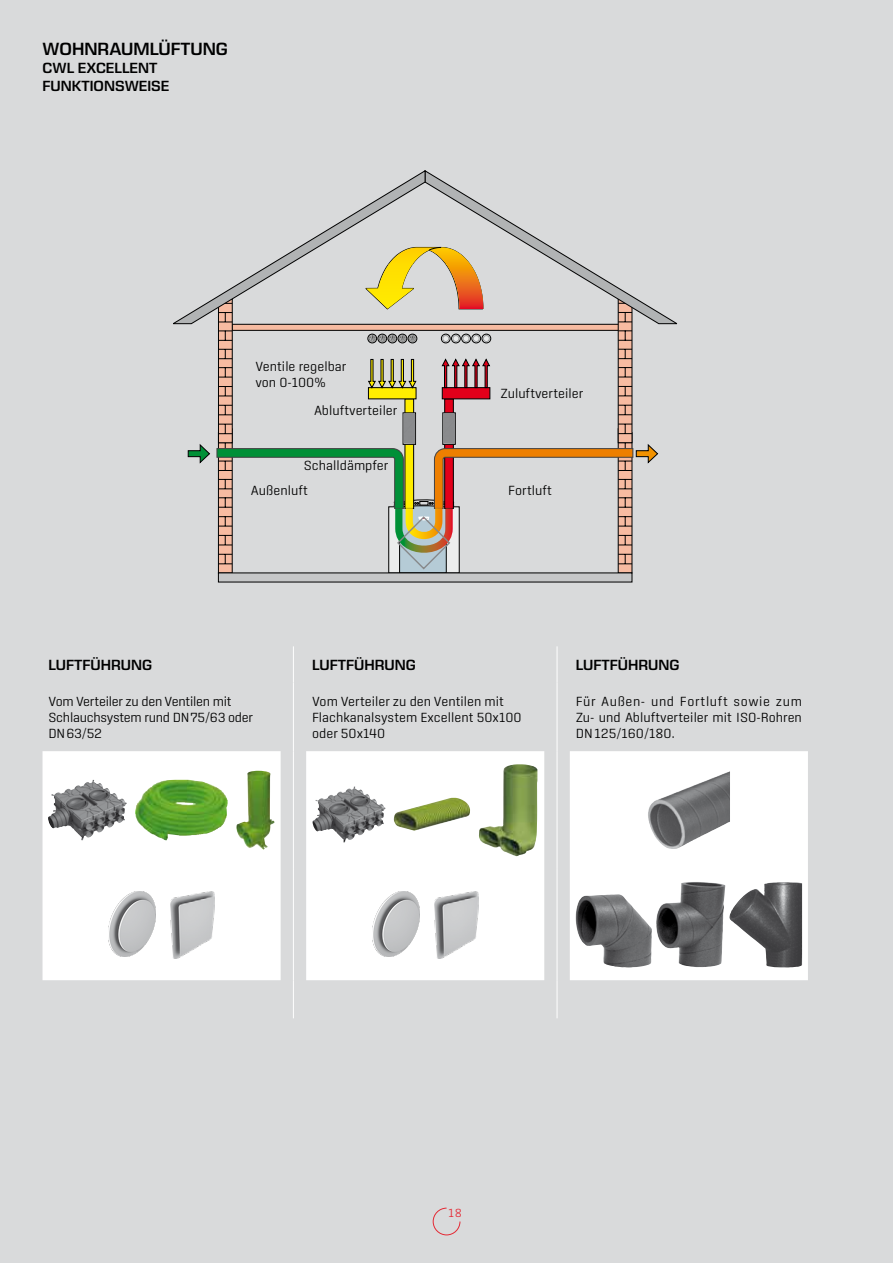
<style>
.page{position:relative;width:893px;height:1263px;background:#d9dadb}
.page>*{position:absolute;margin:0;border:0;box-sizing:border-box;transform-origin:0 0}
.t1{font:600 18px "Eurostile Next LT Pro";color:#000}
.t2{font:600 15px/18px "Eurostile Next LT Pro";color:#000}
.t3{font:300 13.5px/16.2px "Center";color:#000}
.t4{font:300 13.5px/16.2px "Center";letter-spacing:-.02em;color:#000}
.t5{font:300 12px "Center";color:#e42934}
</style>
<div class="page">
<svg style="left:432px;top:1207px;width:29px;height:29px"></svg>
<div style="left:218px;top:573px;width:414px;height:9px;background:#c6c7c8"></div>
<svg style="left:43px;top:751px;width:765px;height:229px;background:#f8f8f8"></svg>
<hr style="left:293px;top:646px;width:1px;height:36px;background:#fff">
<hr style="left:293px;top:682px;width:1px;height:69px;background:#fff">
<hr style="left:293px;top:751px;width:1px;height:118px;background:#fff">
<hr style="left:293px;top:869px;width:1px;height:111px;background:#fff">
<hr style="left:293px;top:980px;width:1px;height:38px;background:#fff">
<hr style="left:557px;top:646px;width:1px;height:36px;background:#fff">
<hr style="left:557px;top:682px;width:1px;height:69px;background:#fff">
<hr style="left:557px;top:751px;width:1px;height:118px;background:#fff">
<hr style="left:557px;top:869px;width:1px;height:111px;background:#fff">
<hr style="left:557px;top:980px;width:1px;height:38px;background:#fff">
<img style="left:135px;top:780px;width:93px;height:60px">
<img style="left:236px;top:771px;width:38px;height:79px">
<img style="left:48px;top:780px;width:45px;height:48px">
<img style="left:394px;top:798px;width:76px;height:33px">
<img style="left:479px;top:764px;width:58px;height:92px">
<img style="left:313px;top:786px;width:41px;height:45px">
<img style="left:647px;top:771px;width:83px;height:78px">
<img style="left:109px;top:891px;width:47px;height:65px">
<img style="left:171px;top:891px;width:44px;height:67px">
<img style="left:372px;top:891px;width:47px;height:65px">
<img style="left:434px;top:891px;width:44px;height:67px">
<img style="left:576px;top:894px;width:76px;height:73px">
<img style="left:729px;top:882px;width:73px;height:85px">
<img style="left:656px;top:882px;width:69px;height:85px">
<svg style="left:173px;top:170px;width:505px;height:404px"></svg>
<h1 class="t1" style="left:43px;top:39px;width:187px">WOHNRAUMLÜFTUNG</h1>
<p class="t2" style="left:43px;top:59px;width:128px">CWL EXCELLENT<br>FUNKTIONSWEISE</p>
<p class="t3" style="left:255px;top:358px;width:92px">Ventile regelbar von 0-100%</p>
<p class="t3" style="left:314px;top:402px;width:85px">Abluftverteiler</p>
<p class="t3" style="left:304px;top:458px;width:86px">Schalldämpfer</p>
<p class="t3" style="left:500px;top:385px;width:84px">Zuluftverteiler</p>
<p class="t3" style="left:251px;top:482px;width:59px">Außenluft</p>
<p class="t3" style="left:508px;top:482px;width:45px">Fortluft</p>
<p class="t2" style="left:49px;top:656px;width:105px">LUFTFÜHRUNG</p>
<p class="t2" style="left:312px;top:656px;width:105px">LUFTFÜHRUNG</p>
<p class="t2" style="left:576px;top:656px;width:105px">LUFTFÜHRUNG</p>
<p class="t4" style="left:49px;top:693px;width:206px">Vom Verteiler zu den Ventilen mit<br>Schlauchsystem rund DN75/63 oder<br>DN63/52</p>
<p class="t3" style="left:312px;top:693px;width:211px">Vom Verteiler zu den Ventilen mit<br>Flachkanalsystem Excellent 50x100 oder 50x140</p>
<p class="t3" style="left:576px;top:693px;width:228px;text-align:justify">Für Außen- und Fortluft sowie zum Zu- und Abluftverteiler mit ISO-Rohren DN125/160/180.</p>
<p class="t5" style="left:449px;top:1206px;width:15px">18</p>
</div>
